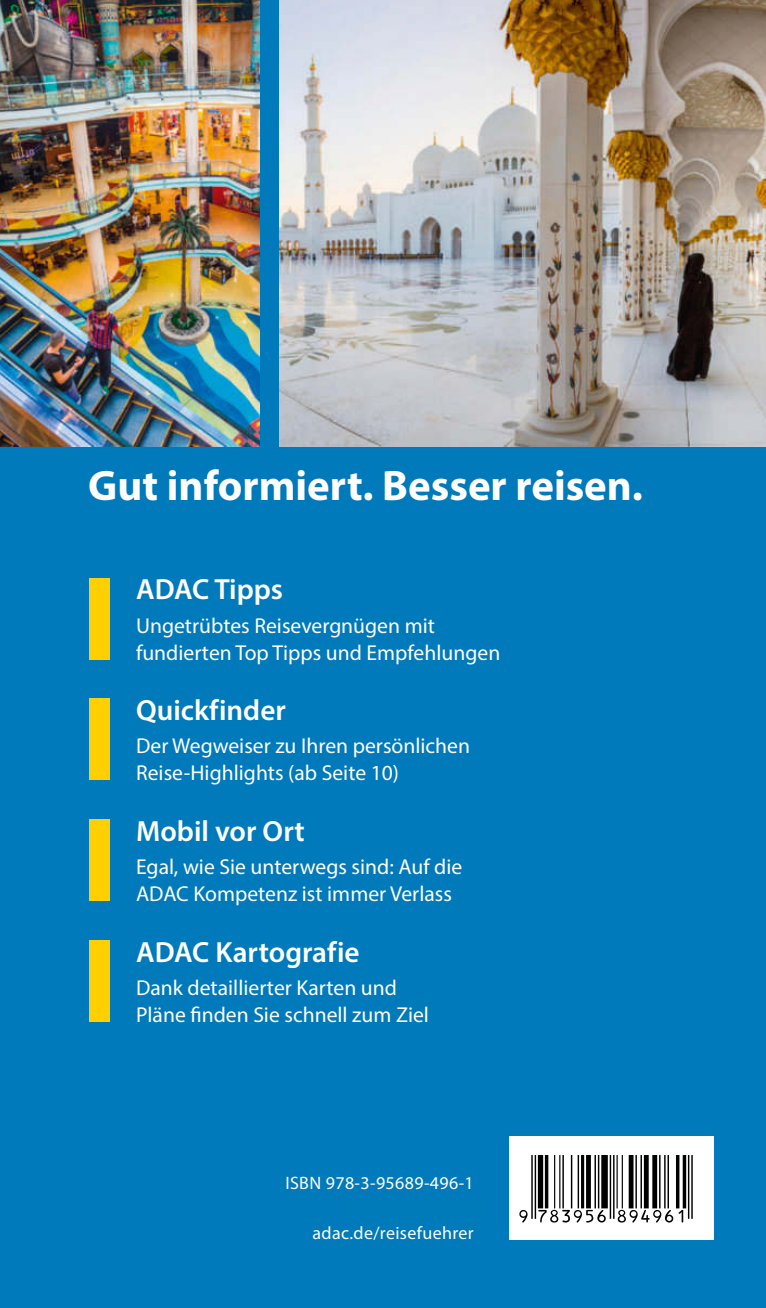
<style>
.page{position:relative;width:766px;height:1308px;background:#fff}
.page>*{position:absolute;margin:0;border:0;box-sizing:border-box;transform-origin:0 0}
.t1{font:700 42.75px "Myriad Pro";color:#fff}
.t2{font:600 29.25px "Myriad Pro";color:#fff}
.t3{font:21.6px/27px "Myriad Pro";color:#fff}
.t4{font:18px "Myriad Pro";letter-spacing:.02em;color:#fff}
</style>
<div class="page">
<div style="left:0;top:0;width:765px;height:1307px;background:#007aba"></div>
<img style="left:279px;top:0;width:486px;height:446px">
<img style="left:0;top:0;width:259px;height:447px">
<div style="left:509px;top:1136px;width:204px;height:103px;background:#fff"></div>
<svg style="left:522px;top:1155px;width:171px;height:68px"></svg>
<hr style="left:531px;top:1155px;width:1px;height:63px;background:#000">
<hr style="left:534px;top:1155px;width:2px;height:63px;background:#000">
<div style="left:537px;top:1155px;width:6px;height:53px;background:#000"></div>
<svg style="left:544px;top:1155px;width:4px;height:53px"></svg>
<hr style="left:554px;top:1155px;width:1px;height:53px;background:#000">
<hr style="left:559px;top:1155px;width:1px;height:53px;background:#000">
<hr style="left:562px;top:1155px;width:1px;height:53px;background:#000">
<hr style="left:570px;top:1155px;width:2px;height:53px;background:#000">
<hr style="left:577px;top:1155px;width:2px;height:53px;background:#000">
<hr style="left:581px;top:1155px;width:3px;height:53px;background:#000">
<svg style="left:586px;top:1155px;width:4px;height:53px"></svg>
<hr style="left:594px;top:1155px;width:1px;height:53px;background:#000">
<hr style="left:597px;top:1155px;width:2px;height:53px;background:#000">
<div style="left:601px;top:1155px;width:6px;height:53px;background:#000"></div>
<hr style="left:609px;top:1155px;width:2px;height:63px;background:#000">
<hr style="left:613px;top:1155px;width:1px;height:63px;background:#000">
<hr style="left:616px;top:1155px;width:1px;height:53px;background:#000">
<hr style="left:621px;top:1155px;width:1px;height:53px;background:#000">
<div style="left:628px;top:1155px;width:5px;height:53px;background:#000"></div>
<hr style="left:635px;top:1155px;width:1px;height:53px;background:#000">
<hr style="left:640px;top:1155px;width:1px;height:53px;background:#000">
<div style="left:643px;top:1155px;width:5px;height:53px;background:#000"></div>
<div style="left:652px;top:1155px;width:5px;height:53px;background:#000"></div>
<hr style="left:659px;top:1155px;width:1px;height:53px;background:#000">
<hr style="left:664px;top:1155px;width:1px;height:53px;background:#000">
<hr style="left:667px;top:1155px;width:1px;height:53px;background:#000">
<svg style="left:675px;top:1155px;width:4px;height:53px"></svg>
<svg style="left:682px;top:1155px;width:4px;height:53px"></svg>
<hr style="left:687px;top:1155px;width:2px;height:63px;background:#000">
<hr style="left:691px;top:1155px;width:1px;height:63px;background:#000">
<svg style="left:519px;top:1209px;width:8px;height:13px"></svg>
<svg style="left:538px;top:1209px;width:67px;height:13px"></svg>
<svg style="left:617px;top:1209px;width:66px;height:13px"></svg>
<div style="left:90px;top:578px;width:20px;height:81px;background:#ffcf00"></div>
<div style="left:90px;top:698px;width:20px;height:82px;background:#ffcf00"></div>
<div style="left:90px;top:819px;width:20px;height:82px;background:#ffcf00"></div>
<div style="left:90px;top:940px;width:20px;height:82px;background:#ffcf00"></div>
<h1 class="t1" style="left:88px;top:469px;width:556px">Gut informiert. Besser reisen.</h1>
<h2 class="t2" style="left:136px;top:578px;width:148px">ADAC Tipps</h2>
<p class="t3" style="left:136px;top:613px;width:365px">Ungetrübtes Reisevergnügen mit fundierten Top Tipps und Empfehlungen</p>
<h2 class="t2" style="left:136px;top:699px;width:151px">Quickfinder</h2>
<p class="t3" style="left:136px;top:734px;width:335px">Der Wegweiser zu Ihren persönlichen<br>Reise-Highlights (ab Seite 10)</p>
<h2 class="t2" style="left:136px;top:819px;width:170px">Mobil vor Ort</h2>
<p class="t3" style="left:136px;top:855px;width:327px">Egal, wie Sie unterwegs sind: Auf die<br>ADAC Kompetenz ist immer Verlass</p>
<h2 class="t2" style="left:136px;top:940px;width:225px">ADAC Kartografie</h2>
<p class="t3" style="left:136px;top:976px;width:294px">Dank detaillierter Karten und<br>Pläne finden Sie schnell zum Ziel</p>
<p class="t4" style="left:285px;top:1176px;width:190px">ISBN 978-3-95689-496-1</p>
<p class="t4" style="left:312px;top:1225px;width:163px">adac.de/reisefuehrer</p>
</div>
